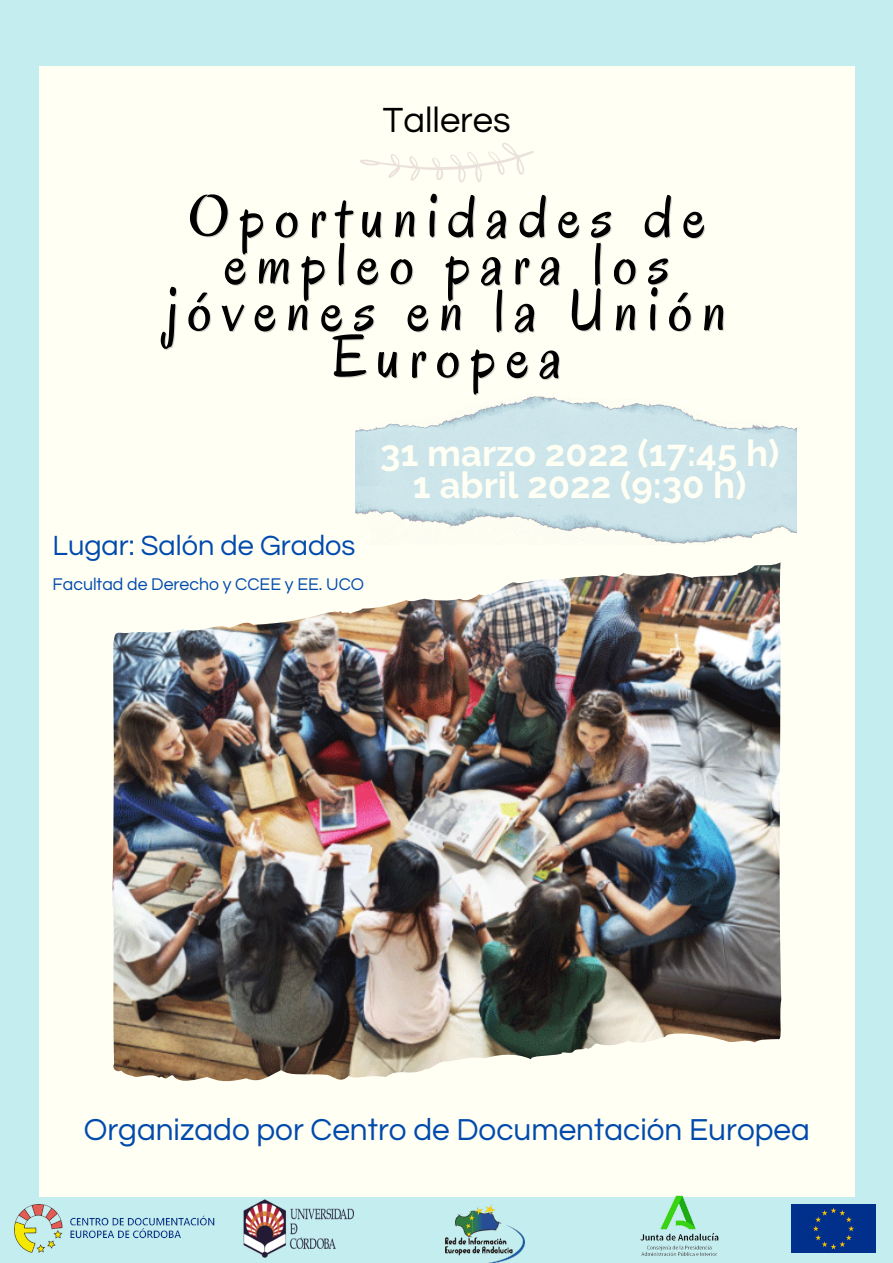
<style>
.page{position:relative;width:893px;height:1263px;background:#c3edef}
.page>*{position:absolute;margin:0;border:0;box-sizing:border-box;transform-origin:0 0}
.t1{font:60.75px/46.7px "Oregano";letter-spacing:.16em;color:#000;text-align:center}
.t2{font:700 36.38px "Raleway";color:#fffff4}
.t3{font:36.38px "Questrial";color:#000}
.t4{font:31.5px "Questrial";color:#004aad}
.t5{font:28.88px "Questrial";color:#004aad}
.t6{font:17.62px "Questrial";color:#004aad}
</style>
<div class="page">
<div style="left:39px;top:67px;width:815px;height:1130px;background:#fffff4"></div>
<img style="left:243px;top:1199px;width:111px;height:59px">
<img style="left:445px;top:1204px;width:80px;height:59px">
<img style="left:640px;top:1195px;width:79px;height:61px">
<div style="left:792px;top:1205px;width:84px;height:47px;background:#00308b"></div>
<img style="left:355px;top:396px;width:441px;height:148px">
<img style="left:112px;top:562px;width:669px;height:519px">
<svg style="left:360px;top:143px;width:174px;height:40px"></svg>
<img style="left:15px;top:1205px;width:200px;height:47px">
<p class="t3" style="left:383px;top:102px;width:129px">Talleres</p>
<p class="t1" style="left:167px;top:194px;width:560px">Oportunidades de empleo para los jóvenes en la Unión<br>Europea</p>
<p class="t5" style="left:53px;top:531px;width:304px">Lugar: Salón de Grados</p>
<p class="t6" style="left:53px;top:576px;width:313px">Facultad de Derecho y CCEE y EE. UCO</p>
<p class="t2" style="left:380px;top:431px;width:400px">31 marzo 2022 (17:45 h)</p>
<p class="t2" style="left:413px;top:464px;width:335px">1 abril 2022 (9:30 h)</p>
<p class="t4" style="left:84px;top:1114px;width:727px">Organizado por Centro de Documentación Europea</p>
</div>
